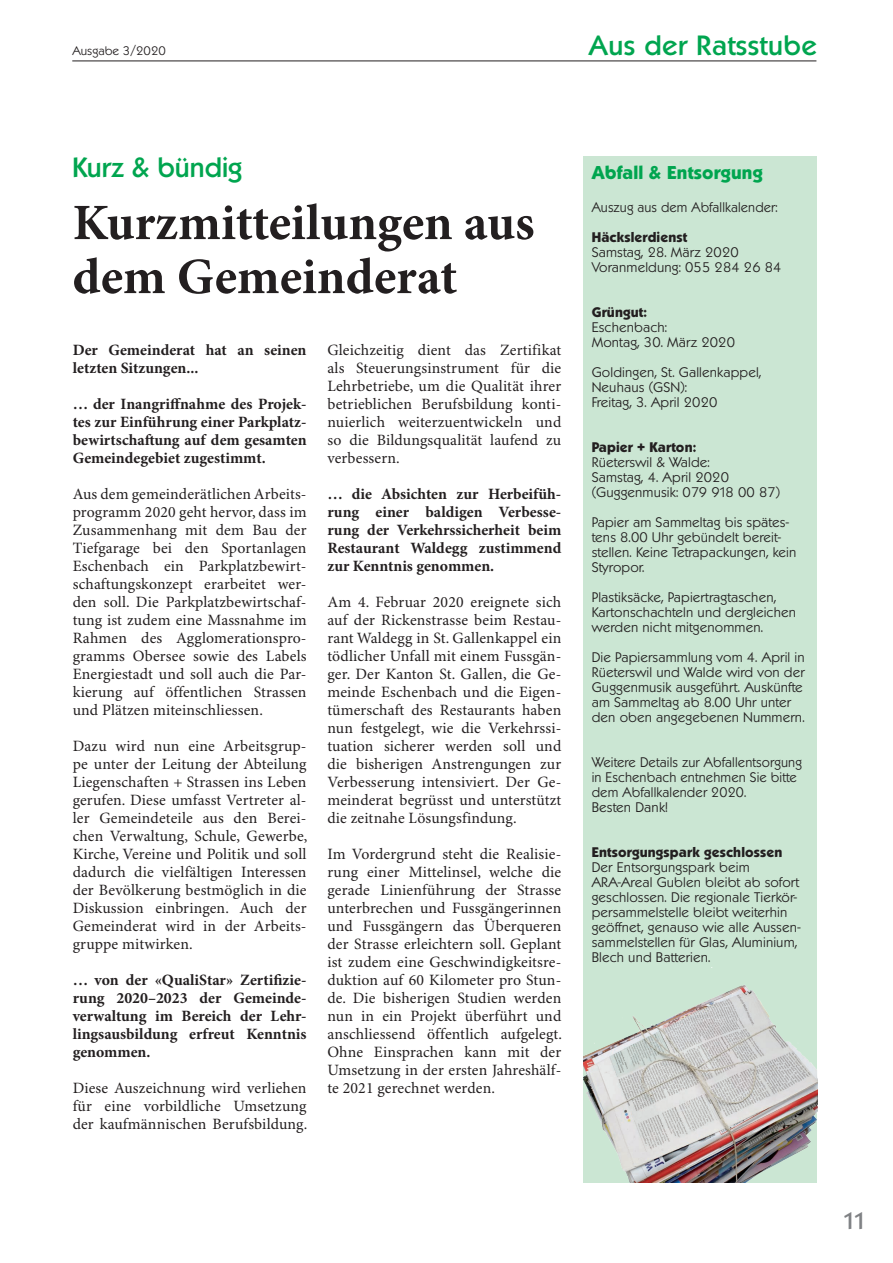
<style>
.page{position:relative;width:893px;height:1263px;background:#fff}
.page>*{position:absolute;margin:0;border:0;box-sizing:border-box;transform-origin:0 0}
.t1{font:700 51px/54px "Minion Pro";color:#231f20}
.t2{font:500 27px "Koblenz TS";letter-spacing:.02em;color:#00a54f}
.t3{font:500 27px "Koblenz TS";color:#00a54f}
.t4{font:500 22.5px "Koblenz TS";color:#808285}
.t5{font:700 18px "Koblenz TS";letter-spacing:.01em;color:#00a54f}
.t6{font:15.75px/18px "Minion Pro";letter-spacing:.01em;color:#231f20;text-align:justify}
.t7{font:700 15.75px/18px "Minion Pro";color:#231f20;text-align:justify}
.t8{font:300 13.5px/15px "Koblenz TS";letter-spacing:.01em;color:#231f20}
.t9{font:700 13.5px "Koblenz TS";letter-spacing:.01em;color:#231f20}
.t10{font:300 13.5px "Koblenz TS";letter-spacing:.01em;color:#231f20;scale:.96 1}
.t11{font:300 12px "Koblenz TS";color:#231f20}
</style>
<div class="page">
<hr style="left:72px;top:61px;width:744px;height:1px;background:#231f20">
<div style="left:583px;top:157px;width:234px;height:1026px;background:#cbe6d3"></div>
<img style="left:583px;top:985px;width:234px;height:197px">
<p class="t11" style="left:72px;top:43px;width:95px">Ausgabe 3/2020</p>
<h2 class="t2" style="left:589px;top:29px;width:230px">Aus der Ratsstube</h2>
<h2 class="t3" style="left:73px;top:151px;width:171px">Kurz &amp; bündig</h2>
<h1 class="t1" style="left:73px;top:198px;width:463px">Kurzmitteilungen aus dem Gemeinderat</h1>
<p class="t7" style="left:73px;top:342px;width:235px">Der Gemeinderat hat an seinen letzten Sitzungen...</p>
<p class="t7" style="left:73px;top:396px;width:235px">… der Inangriffnahme des Projek&shy;tes zur Einführung einer Parkplatz&shy;bewirtschaftung auf dem gesamten Gemeindegebiet zugestimmt.</p>
<p class="t6" style="left:73px;top:486px;width:235px">Aus dem gemeinderätlichen Arbeits&shy;programm 2020 geht hervor, dass im Zusammenhang mit dem Bau der Tiefgarage bei den Sportanlagen Eschenbach ein Parkplatzbewirt&shy;schaftungskonzept erarbeitet wer&shy;den soll. Die Parkplatzbewirtschaf&shy;tung ist zudem eine Massnahme im Rahmen des Agglomerationspro&shy;gramms Obersee sowie des Labels Energiestadt und soll auch die Par&shy;kierung auf öffentlichen Strassen und Plätzen miteinschliessen.</p>
<p class="t6" style="left:73px;top:738px;width:236px">Dazu wird nun eine Arbeitsgrup&shy;pe unter der Leitung der Abteilung Liegenschaften + Strassen ins Leben gerufen. Diese umfasst Vertreter al&shy;ler Gemeindeteile aus den Berei&shy;chen Verwaltung, Schule, Gewerbe, Kirche, Vereine und Politik und soll dadurch die vielfältigen Interessen der Bevölkerung bestmöglich in die Diskussion einbringen. Auch der Gemeinderat wird in der Arbeits&shy;gruppe mitwirken.</p>
<p class="t7" style="left:73px;top:972px;width:235px">… von der «QualiStar» Zertifizie&shy;rung 2020–2023 der Gemeinde&shy;verwaltung im Bereich der Lehr&shy;lingsausbildung erfreut Kenntnis genommen.</p>
<p class="t6" style="left:73px;top:1080px;width:236px">Diese Auszeichnung wird verliehen für eine vorbildliche Umsetzung der kaufmännischen Berufsbildung.</p>
<p class="t6" style="left:327px;top:342px;width:235px">Gleichzeitig dient das Zertifikat als Steuerungsinstrument für die Lehrbetriebe, um die Qualität ihrer betrieblichen Berufsbildung konti&shy;nuierlich weiterzuentwickeln und so die Bildungsqualität laufend zu verbessern.</p>
<p class="t7" style="left:327px;top:486px;width:235px">… die Absichten zur Herbeifüh&shy;rung einer baldigen Verbesse&shy;rung der Verkehrssicherheit beim Restaurant Waldegg zustimmend zur Kenntnis genommen.</p>
<p class="t6" style="left:327px;top:594px;width:235px">Am 4. Februar 2020 ereignete sich auf der Rickenstrasse beim Restau&shy;rant Waldegg in St. Gallenkappel ein tödlicher Unfall mit einem Fussgän&shy;ger. Der Kanton St. Gallen, die Ge&shy;meinde Eschenbach und die Eigen&shy;tümerschaft des Restaurants haben nun festgelegt, wie die Verkehrssi&shy;tuation sicherer werden soll und die bisherigen Anstrengungen zur Verbesserung intensiviert. Der Ge&shy;meinderat begrüsst und unterstützt die zeitnahe Lösungsfindung.</p>
<p class="t6" style="left:327px;top:846px;width:236px">Im Vordergrund steht die Realisie&shy;rung einer Mittelinsel, welche die gerade Linienführung der Strasse unterbrechen und Fussgängerinnen und Fussgängern das Überqueren der Strasse erleichtern soll. Geplant ist zudem eine Geschwindigkeitsre&shy;duktion auf 60 Kilometer pro Stun&shy;de. Die bisherigen Studien werden nun in ein Projekt überführt und anschliessend öffentlich aufgelegt.<br>Ohne Einsprachen kann mit der Umsetzung in der ersten Jahreshälf&shy;te 2021 gerechnet werden.</p>
<p class="t5" style="left:592px;top:161px;width:172px">Abfall &amp; Entsorgung</p>
<p class="t10" style="left:592px;top:199px;width:195px">Auszug aus dem Abfallkalender:</p>
<p class="t9" style="left:592px;top:228px;width:97px">Häckslerdienst</p>
<p class="t8" style="left:592px;top:244px;width:191px">Samstag, 28. März 2020<br>Voranmeldung: 055 284 26 84</p>
<p class="t9" style="left:592px;top:303px;width:57px">Grüngut:</p>
<p class="t8" style="left:592px;top:319px;width:145px">Eschenbach:<br>Montag, 30. März 2020</p>
<p class="t8" style="left:592px;top:364px;width:171px">Goldingen, St. Gallenkappel,<br>Neuhaus (GSN):<br>Freitag, 3. April 2020</p>
<p class="t9" style="left:592px;top:438px;width:106px">Papier + Karton:</p>
<p class="t8" style="left:592px;top:454px;width:190px">Rüeterswil &amp; Walde:<br>Samstag, 4. April 2020 (Guggenmusik: 079 918 00 87)</p>
<p class="t8" style="left:592px;top:514px;width:206px">Papier am Sammeltag bis spätes&shy;tens 8.00 Uhr gebündelt bereit&shy;stellen. Keine Tetrapackungen, kein<br>Styropor.</p>
<p class="t8" style="left:592px;top:589px;width:206px">Plastiksäcke, Papiertragtaschen,<br>Kartonschachteln und dergleichen werden nicht mitgenommen.</p>
<p class="t8" style="left:592px;top:649px;width:215px">Die Papiersammlung vom 4. April in<br>Rüeterswil und Walde wird von der<br>Guggenmusik ausgeführt. Auskünfte am Sammeltag ab 8.00 Uhr unter den oben angegebenen Nummern.</p>
<p class="t8" style="left:592px;top:754px;width:212px">Weitere Details zur Abfallentsorgung in Eschenbach entnehmen Sie bitte dem Abfallkalender 2020.<br>Besten Dank!</p>
<p class="t9" style="left:592px;top:843px;width:192px">Entsorgungspark geschlossen</p>
<p class="t8" style="left:592px;top:859px;width:211px">Der Entsorgungspark beim<br>ARA-Areal Gublen bleibt ab sofort geschlossen. Die regionale Tierkör&shy;persammelstelle bleibt weiterhin geöffnet, genauso wie alle Aussen&shy;sammelstellen für Glas, Aluminium,<br>Blech und Batterien.</p>
<h3 class="t4" style="left:842px;top:1207px;width:26px">11</h3>
</div>
